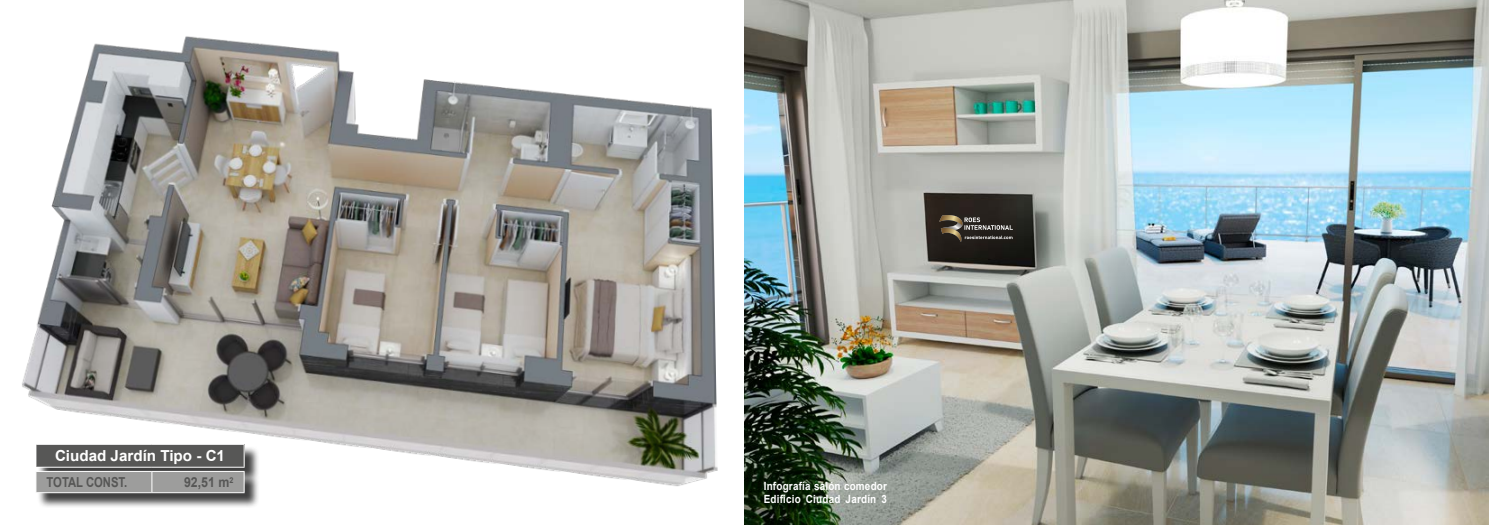
<style>
.page{position:relative;width:1489px;height:525px;background:#fff}
.page>*{position:absolute;margin:0;border:0;box-sizing:border-box;transform-origin:0 0}
.t1{font:700 15.12px "Arial";color:#fff}
.t2{font:700 13.75px "Arial";color:#575756;scale:.82 1}
.t3{font:700 13.75px "Arial";color:#575756;scale:.9 1}
.t4{font:700 11.25px/13.5px "Arial";letter-spacing:.02em;color:#fff;scale:.88 1}
</style>
<div class="page">
<img style="left:22px;top:36px;width:696px;height:451px">
<img style="left:744px;top:0;width:744px;height:524px">
<div style="left:37px;top:445px;width:223px;height:63px;background:#000;opacity:.75"></div>
<hr style="left:35px;top:492px;width:117px;height:1px;background:#fff">
<hr style="left:152px;top:492px;width:92px;height:1px;background:#fff">
<hr style="left:35px;top:443px;width:117px;height:1px;background:#fff">
<hr style="left:152px;top:443px;width:92px;height:1px;background:#fff">
<svg style="left:35px;top:444px;width:210px;height:48px;background:#7e7e7d"></svg>
<hr style="left:35px;top:466px;width:117px;height:1px;background:#fff">
<hr style="left:152px;top:466px;width:92px;height:1px;background:#fff">
<img style="left:938px;top:214px;width:74px;height:28px">
<h1 class="t1" style="left:55px;top:445px;width:171px">Ciudad Jardín Tipo - C1</h1>
<p class="t2" style="left:47px;top:472px;width:100px">TOTAL CONST.</p>
<p class="t3" style="left:184px;top:472px;width:56px">92,51 m<sup>2</sup></p>
<p class="t4" style="left:763px;top:478px;width:141px">Infografía salón comedor<br>Edificio Ciudad Jardín 3</p>
</div>
